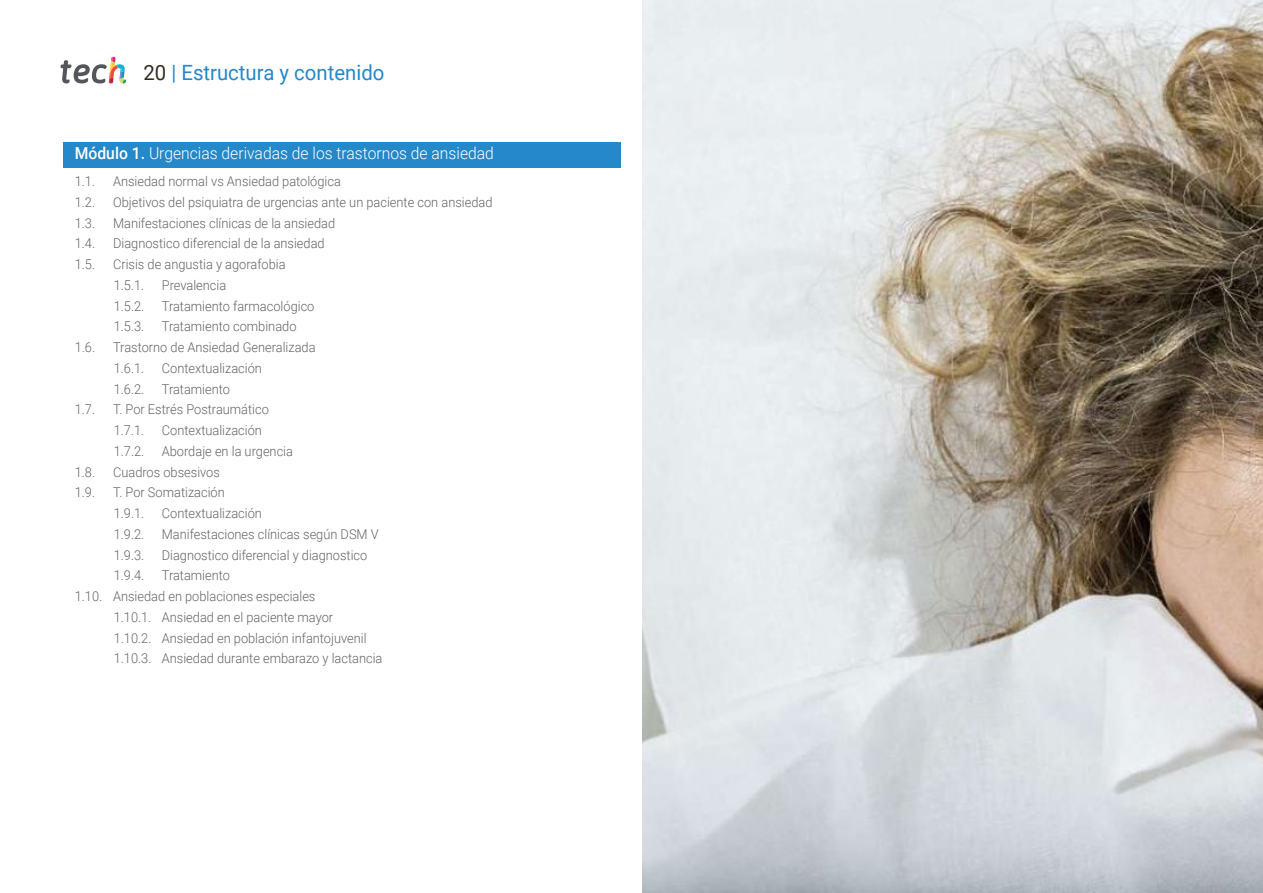
<style>
.page{position:relative;width:1263px;height:893px;background:#fff}
.page>*{position:absolute;margin:0;border:0;box-sizing:border-box;transform-origin:0 0}
.t1{font:21px "Roboto";color:#2488c9}
.t2{font:300 16.5px "Roboto";color:#fff;scale:.95 1}
.t3{font:300 13.5px/20.7px "Roboto";color:#61646a;scale:.95 1}
.s1{color:#312e20}
.s2{font-weight:500}
</style>
<div class="page">
<div style="left:64px;top:142px;width:557px;height:25px;background:#2488c9"></div>
<svg style="left:61px;top:57px;width:65px;height:27px"></svg>
<img style="left:642px;top:0;width:621px;height:893px">
<h1 class="t1" style="left:144px;top:57px;width:242px"><span class="s1">20</span> | Estructura y contenido</h1>
<p class="t2" style="left:75px;top:142px;width:443px"><span class="s2">Módulo 1.</span> Urgencias derivadas de los trastornos de ansiedad</p>
<p class="t3" style="left:75px;top:170px;width:23px">1.1.</p>
<p class="t3" style="left:113px;top:170px;width:241px">Ansiedad normal vs Ansiedad patológica</p>
<p class="t3" style="left:75px;top:191px;width:23px">1.2.</p>
<p class="t3" style="left:113px;top:191px;width:401px">Objetivos del psiquiatra de urgencias ante un paciente con ansiedad</p>
<p class="t3" style="left:75px;top:212px;width:23px">1.3.</p>
<p class="t3" style="left:113px;top:212px;width:235px">Manifestaciones clínicas de la ansiedad</p>
<p class="t3" style="left:75px;top:233px;width:23px">1.4.</p>
<p class="t3" style="left:113px;top:233px;width:224px">Diagnostico diferencial de la ansiedad</p>
<p class="t3" style="left:75px;top:253px;width:23px">1.5.</p>
<p class="t3" style="left:113px;top:253px;width:183px">Crisis de angustia y agorafobia<br>1.5.1.</p>
<p class="t3" style="left:162px;top:274px;width:69px">Prevalencia</p>
<p class="t3" style="left:114px;top:295px;width:34px">1.5.2.</p>
<p class="t3" style="left:162px;top:295px;width:162px">Tratamiento farmacológico</p>
<p class="t3" style="left:114px;top:316px;width:34px">1.5.3.</p>
<p class="t3" style="left:162px;top:316px;width:143px">Tratamiento combinado</p>
<p class="t3" style="left:75px;top:336px;width:23px">1.6.</p>
<p class="t3" style="left:113px;top:336px;width:215px">Trastorno de Ansiedad Generalizada<br>1.6.1.</p>
<p class="t3" style="left:162px;top:357px;width:107px">Contextualización</p>
<p class="t3" style="left:114px;top:378px;width:34px">1.6.2.</p>
<p class="t3" style="left:162px;top:378px;width:73px">Tratamiento</p>
<p class="t3" style="left:75px;top:399px;width:23px">1.7.</p>
<p class="t3" style="left:113px;top:399px;width:166px">T. Por Estrés Postraumático<br>1.7.1.</p>
<p class="t3" style="left:162px;top:419px;width:107px">Contextualización</p>
<p class="t3" style="left:114px;top:440px;width:34px">1.7.2.</p>
<p class="t3" style="left:162px;top:440px;width:140px">Abordaje en la urgencia</p>
<p class="t3" style="left:75px;top:461px;width:23px">1.8.</p>
<p class="t3" style="left:113px;top:461px;width:114px">Cuadros obsesivos</p>
<p class="t3" style="left:75px;top:482px;width:23px">1.9.</p>
<p class="t3" style="left:113px;top:482px;width:119px">T. Por Somatización<br>1.9.1.</p>
<p class="t3" style="left:162px;top:502px;width:107px">Contextualización</p>
<p class="t3" style="left:114px;top:523px;width:34px">1.9.2.</p>
<p class="t3" style="left:162px;top:523px;width:230px">Manifestaciones clínicas según DSM V</p>
<p class="t3" style="left:114px;top:544px;width:34px">1.9.3.</p>
<p class="t3" style="left:162px;top:544px;width:218px">Diagnostico diferencial y diagnostico</p>
<p class="t3" style="left:114px;top:565px;width:34px">1.9.4.</p>
<p class="t3" style="left:162px;top:565px;width:73px">Tratamiento</p>
<p class="t3" style="left:75px;top:585px;width:255px">1.10. Ansiedad en poblaciones especiales</p>
<p class="t3" style="left:114px;top:606px;width:232px">1.10.1. Ansiedad en el paciente mayor</p>
<p class="t3" style="left:114px;top:627px;width:268px">1.10.2. Ansiedad en población infantojuvenil</p>
<p class="t3" style="left:114px;top:648px;width:284px">1.10.3. Ansiedad durante embarazo y lactancia</p>
</div>
